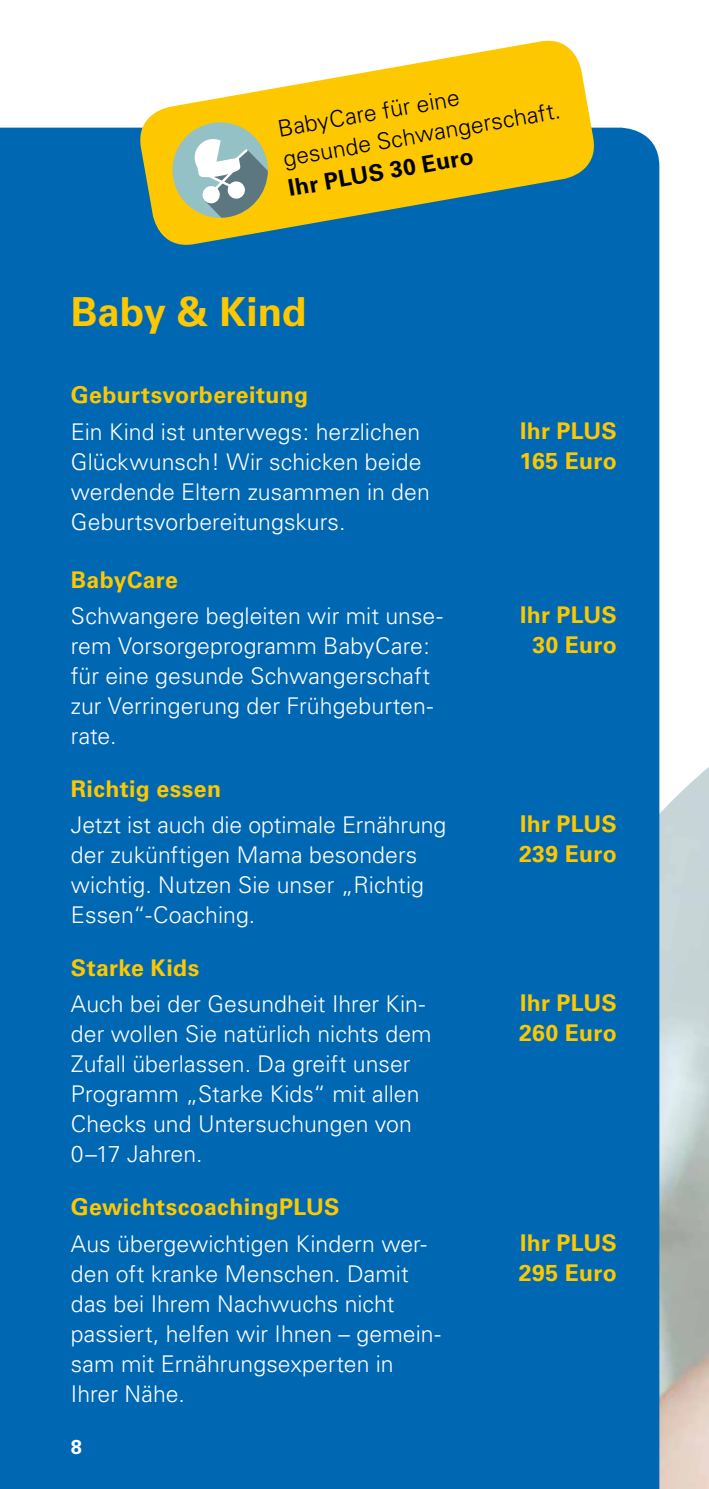
<style>
.page{position:relative;width:709px;height:1489px;background:#fff}
.page>*{position:absolute;margin:0;border:0;box-sizing:border-box;transform-origin:0 0}
.t1{font:700 40px "Univers";letter-spacing:.005em;color:#fec800}
.t2{font:300 23px/30px "Univers";color:#fff}
.t3{font:700 23px/30px "Univers";letter-spacing:.015em;color:#fec800}
.t4{font:300 23px/30px "Univers";color:#000}
.t5{font:700 23px "Univers";color:#000}
.t6{font:700 20px "Univers";color:#fff}
</style>
<div class="page">
<img style="left:659px;top:766px;width:50px;height:722px">
<div style="left:0;top:128px;width:659px;height:1360px;background:#0068b3"></div>
<svg style="left:135px;top:40px;width:464px;height:210px;fill:#fec800"></svg>
<svg style="left:168px;top:118px;width:104px;height:104px;background:#bec07f"></svg>
<p class="t4" style="left:275px;top:114px;width:283px;rotate:-10deg">BabyCare für eine<br>gesunde Schwangerschaft.</p>
<p class="t5" style="left:286px;top:175px;width:189px;rotate:-10deg">Ihr PLUS 30 Euro</p>
<h1 class="t1" style="left:71px;top:288px;width:237px">Baby &amp; Kind</h1>
<p class="t3" style="left:71px;top:380px;width:239px">Geburtsvorbereitung</p>
<p class="t2" style="left:71px;top:416px;width:360px">Ein Kind ist unterwegs: herzlichen<br>Glückwunsch! Wir schicken beide werdende Eltern zusammen in den<br>Geburtsvorbereitungskurs.</p>
<p class="t3" style="left:519px;top:416px;width:99px">Ihr PLUS<br>165 Euro</p>
<p class="t3" style="left:71px;top:564px;width:109px">BabyCare</p>
<p class="t2" style="left:71px;top:601px;width:373px">Schwangere begleiten wir mit unse&shy;rem Vorsorgeprogramm BabyCare: für eine gesunde Schwangerschaft zur Verringerung der Frühgeburten&shy;rate.</p>
<p class="t3" style="left:520px;top:600px;width:98px;text-align:center">Ihr PLUS<br>30 Euro</p>
<p class="t3" style="left:71px;top:773px;width:152px">Richtig essen</p>
<p class="t2" style="left:71px;top:810px;width:377px">Jetzt ist auch die optimale Ernährung der zukünftigen Mama besonders wichtig. Nutzen Sie unser „Richtig<br>Essen“-Coaching.</p>
<p class="t3" style="left:519px;top:809px;width:99px">Ihr PLUS<br>239 Euro</p>
<p class="t3" style="left:71px;top:952px;width:130px">Starke Kids</p>
<p class="t2" style="left:71px;top:989px;width:362px">Auch bei der Gesundheit Ihrer Kin&shy;der wollen Sie natürlich nichts dem<br>Zufall überlassen. Da greift unser<br>Programm „Starke Kids“ mit allen<br>Checks und Untersuchungen von<br>0–17 Jahren.</p>
<p class="t3" style="left:519px;top:988px;width:99px">Ihr PLUS<br>260 Euro</p>
<p class="t3" style="left:71px;top:1192px;width:270px">GewichtscoachingPLUS</p>
<p class="t2" style="left:71px;top:1228px;width:371px">Aus übergewichtigen Kindern wer&shy;den oft kranke Menschen. Damit das bei Ihrem Nachwuchs nicht passiert, helfen wir Ihnen – gemein&shy;sam mit Ernährungsexperten in<br>Ihrer Nähe.</p>
<p class="t3" style="left:519px;top:1227px;width:99px">Ihr PLUS<br>295 Euro</p>
<p class="t6" style="left:71px;top:1435px;width:13px">8</p>
</div>
